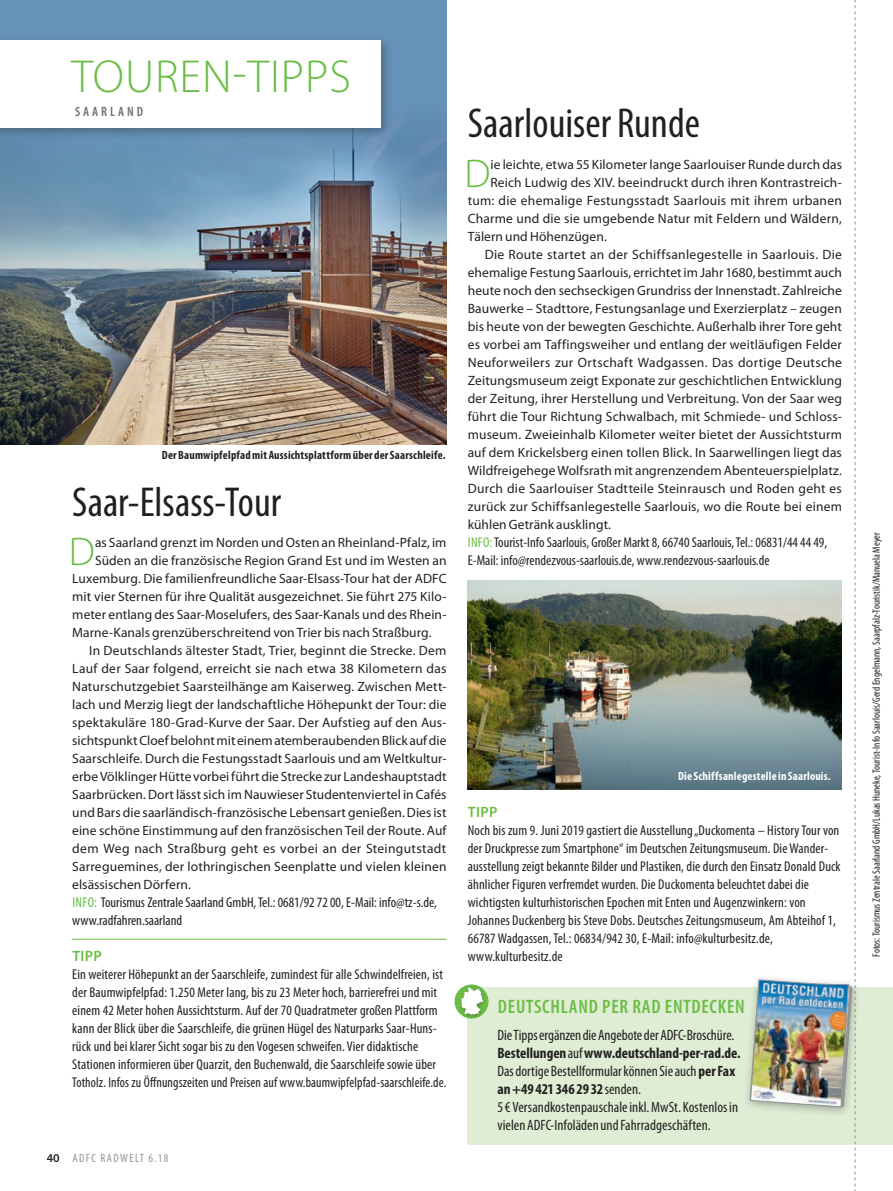
<style>
.page{position:relative;width:893px;height:1191px;background:#fff}
.page>*{position:absolute;margin:0;border:0;box-sizing:border-box;transform-origin:0 0}
.t1{font:300 46.5px "Myriad Pro";letter-spacing:.02em;color:#6cbd45}
.t2{font:condensed 42px "Myriad Pro";color:#231f20}
.t3{font:300 40.2px "Myriad Pro";color:#6cbd45}
.t4{font:600 condensed 19.5px "Myriad Pro";letter-spacing:.04em;color:#6cbd45}
.t5{font:condensed 15px/18px "Myriad Pro";color:#231f20}
.t6{font:600 15px "Myriad Pro";letter-spacing:.02em;color:#6cbd45}
.t7{font:condensed 14.25px/18px "Myriad Pro";letter-spacing:.01em;color:#231f20}
.t8{font:13.5px "Myriad Pro";letter-spacing:.01em;color:#231f20}
.t9{font:600 condensed 13.5px "Myriad Pro";letter-spacing:.22em;color:#6c6d70}
.t10{font:700 condensed 12px "Myriad Pro";letter-spacing:.015em;color:#231f20}
.t11{font:700 condensed 12px "Myriad Pro";letter-spacing:.015em;color:#fff}
.t12{font:condensed 12px "Myriad Pro";letter-spacing:.12em;color:#939598}
.t13{font:condensed 10.5px "Myriad Pro";color:#231f20}
.s1{color:#6cbd45}
.s2{font-weight:600;font-stretch:normal;color:#231f20}
.s3{font-weight:700}
</style>
<div class="page">
<div style="left:0;top:0;width:446px;height:189px;background:#6691b8"></div>
<img style="left:0;top:176px;width:446px;height:268px">
<div style="left:468px;top:987px;width:425px;height:157px;background:#deedd4"></div>
<svg style="left:454px;top:984px;width:35px;height:34px"></svg>
<div style="left:458px;top:984px;width:29px;height:35px;background:#231f20;opacity:.5"></div>
<img style="left:462px;top:987px;width:20px;height:27px">
<div style="left:742px;top:974px;width:119px;height:143px;background:#231f20;opacity:.4"></div>
<svg style="left:750px;top:0;width:106px;height:1191px"></svg>
<hr style="left:72px;top:939px;width:374px;height:1px;background:#6cbd45">
<img style="left:468px;top:581px;width:374px;height:208px">
<div style="left:0;top:35px;width:393px;height:105px;background:#231f20;opacity:.35"></div>
<div style="left:0;top:40px;width:381px;height:88px;background:#fff"></div>
<h1 class="t1" style="left:72px;top:48px;width:281px">TOUREN-TIPPS</h1>
<p class="t9" style="left:75px;top:103px;width:70px">SAARLAND</p>
<p class="t10" style="left:162px;top:448px;width:285px">Der Baumwipfelpfad mit Aussichtsplattform über der Saarschleife.</p>
<h2 class="t2" style="left:72px;top:477px;width:211px">Saar-Elsass-Tour</h2>
<h3 class="t3" style="left:69px;top:527px;width:28px">D</h3>
<p class="t8" style="left:95px;top:534px;width:353px">as Saarland grenzt im Norden und Osten an Rheinland-Pfalz, im</p>
<p class="t8" style="left:95px;top:552px;width:353px">Süden an die französische Region Grand Est und im Westen an</p>
<p class="t8" style="left:72px;top:570px;width:376px">Luxemburg. Die familienfreundliche Saar-Elsass-Tour hat der ADFC</p>
<p class="t8" style="left:72px;top:588px;width:376px">mit vier Sternen für ihre Qualität ausgezeichnet. Sie führt 275 Kilo-</p>
<p class="t8" style="left:72px;top:606px;width:376px">meter entlang des Saar-Moselufers, des Saar-Kanals und des Rhein-</p>
<p class="t8" style="left:72px;top:624px;width:361px">Marne-Kanals grenzüberschreitend von Trier bis nach Straßburg.</p>
<p class="t8" style="left:89px;top:642px;width:359px">In Deutschlands ältester Stadt, Trier, beginnt die Strecke. Dem</p>
<p class="t8" style="left:72px;top:660px;width:376px">Lauf der Saar folgend, erreicht sie nach etwa 38 Kilometern das</p>
<p class="t8" style="left:72px;top:678px;width:376px">Naturschutzgebiet Saarsteilhänge am Kaiserweg. Zwischen Mett-</p>
<p class="t8" style="left:72px;top:696px;width:376px">lach und Merzig liegt der landschaftliche Höhepunkt der Tour: die</p>
<p class="t8" style="left:72px;top:714px;width:376px">spektakuläre 180-Grad-Kurve der Saar. Der Aufstieg auf den Aus-</p>
<p class="t8" style="left:72px;top:732px;width:376px">sichtspunkt Cloef belohnt mit einem atemberaubenden Blick auf die</p>
<p class="t8" style="left:72px;top:750px;width:376px">Saarschleife. Durch die Festungsstadt Saarlouis und am Weltkultur-</p>
<p class="t8" style="left:72px;top:768px;width:376px">erbe Völklinger Hütte vorbei führt die Strecke zur Landeshauptstadt</p>
<p class="t8" style="left:72px;top:786px;width:376px">Saarbrücken. Dort lässt sich im Nauwieser Studentenviertel in Cafés</p>
<p class="t8" style="left:72px;top:804px;width:376px">und Bars die saarländisch-französische Lebensart genießen. Dies ist</p>
<p class="t8" style="left:72px;top:822px;width:376px">eine schöne Einstimmung auf den französischen Teil der Route. Auf</p>
<p class="t8" style="left:72px;top:840px;width:376px">dem Weg nach Straßburg geht es vorbei an der Steingutstadt</p>
<p class="t8" style="left:72px;top:858px;width:376px">Sarreguemines, der lothringischen Seenplatte und vielen kleinen</p>
<p class="t8" style="left:72px;top:876px;width:120px">elsässischen Dörfern.</p>
<p class="t7" style="left:72px;top:893px;width:366px"><span class="s1">INFO:</span> Tourismus Zentrale Saarland GmbH, Tel.: 0681/92 72 00, E-Mail: info@tz-s.de, www.radfahren.saarland</p>
<p class="t6" style="left:72px;top:946px;width:31px">TIPP</p>
<p class="t7" style="left:72px;top:965px;width:375px">Ein weiterer Höhepunkt an der Saarschleife, zumindest für alle Schwindelfreien, ist der Baumwipfelpfad: 1.250 Meter lang, bis zu 23 Meter hoch, barrierefrei und mit einem 42 Meter hohen Aussichtsturm. Auf der 70 Quadratmeter großen Plattform kann der Blick über die Saarschleife, die grünen Hügel des Naturparks Saar-Huns&shy;rück und bei klarer Sicht sogar bis zu den Vogesen schweifen. Vier didaktische Stationen informieren über Quarzit, den Buchenwald, die Saarschleife sowie über Totholz. Infos zu Öffnungszeiten und Preisen auf www.baumwipfelpfad-saarschleife.de.</p>
<p class="t12" style="left:47px;top:1150px;width:123px"><span class="s2">40</span> ADFC RADWELT 6.18</p>
<h2 class="t2" style="left:468px;top:98px;width:234px">Saarlouiser Runde</h2>
<h3 class="t3" style="left:464px;top:149px;width:28px">D</h3>
<p class="t8" style="left:490px;top:156px;width:353px">ie leichte, etwa 55 Kilometer lange Saarlouiser Runde durch das</p>
<p class="t8" style="left:490px;top:174px;width:353px">Reich Ludwig des XIV. beeindruckt durch ihren Kontrastreich-</p>
<p class="t8" style="left:468px;top:192px;width:376px">tum: die ehemalige Festungsstadt Saarlouis mit ihrem urbanen</p>
<p class="t8" style="left:468px;top:210px;width:376px">Charme und die sie umgebende Natur mit Feldern und Wäldern,</p>
<p class="t8" style="left:468px;top:228px;width:141px">Tälern und Höhenzügen.</p>
<p class="t8" style="left:485px;top:246px;width:359px">Die Route startet an der Schiffsanlegestelle in Saarlouis. Die</p>
<p class="t8" style="left:468px;top:264px;width:376px">ehemalige Festung Saarlouis, errichtet im Jahr 1680, bestimmt auch</p>
<p class="t8" style="left:468px;top:282px;width:376px">heute noch den sechseckigen Grundriss der Innenstadt. Zahlreiche</p>
<p class="t8" style="left:468px;top:300px;width:376px">Bauwerke – Stadttore, Festungsanlage und Exerzierplatz – zeugen</p>
<p class="t8" style="left:468px;top:318px;width:376px">bis heute von der bewegten Geschichte. Außerhalb ihrer Tore geht</p>
<p class="t8" style="left:468px;top:336px;width:376px">es vorbei am Taffingsweiher und entlang der weitläufigen Felder</p>
<p class="t8" style="left:468px;top:354px;width:376px">Neuforweilers zur Ortschaft Wadgassen. Das dortige Deutsche</p>
<p class="t8" style="left:468px;top:372px;width:376px">Zeitungsmuseum zeigt Exponate zur geschichtlichen Entwicklung</p>
<p class="t8" style="left:468px;top:390px;width:376px">der Zeitung, ihrer Herstellung und Verbreitung. Von der Saar weg</p>
<p class="t8" style="left:468px;top:408px;width:376px">führt die Tour Richtung Schwalbach, mit Schmiede- und Schloss-</p>
<p class="t8" style="left:468px;top:426px;width:376px">museum. Zweieinhalb Kilometer weiter bietet der Aussichtsturm</p>
<p class="t8" style="left:468px;top:444px;width:376px">auf dem Krickelsberg einen tollen Blick. In Saarwellingen liegt das</p>
<p class="t8" style="left:468px;top:462px;width:376px">Wildfreigehege Wolfsrath mit angrenzendem Abenteuerspielplatz.</p>
<p class="t8" style="left:468px;top:480px;width:376px">Durch die Saarlouiser Stadtteile Steinrausch und Roden geht es</p>
<p class="t8" style="left:468px;top:498px;width:376px">zurück zur Schiffsanlegestelle Saarlouis, wo die Route bei einem</p>
<p class="t8" style="left:468px;top:516px;width:145px">kühlen Getränk ausklingt.</p>
<p class="t7" style="left:468px;top:533px;width:361px"><span class="s1">INFO:</span> Tourist-Info Saarlouis, Großer Markt 8, 66740 Saarlouis, Tel.: 06831/44 44 49,<br>E-Mail: info@rendezvous-saarlouis.de, www.rendezvous-saarlouis.de</p>
<p class="t11" style="left:678px;top:769px;width:154px">Die Schiffsanlegestelle in Saarlouis.</p>
<p class="t6" style="left:468px;top:802px;width:31px">TIPP</p>
<p class="t7" style="left:468px;top:821px;width:374px">Noch bis zum 9. Juni 2019 gastiert die Ausstellung „Duckomenta – History Tour von der Druckpresse zum Smartphone“ im Deutschen Zeitungsmuseum. Die Wander&shy;ausstellung zeigt bekannte Bilder und Plastiken, die durch den Einsatz Donald Duck ähnlicher Figuren verfremdet wurden. Die Duckomenta beleuchtet dabei die wichtigsten kulturhistorischen Epochen mit Enten und Augenzwinkern: von Johannes Duckenberg bis Steve Dobs. Deutsches Zeitungsmuseum, Am Abteihof 1, 66787 Wadgassen, Tel.: 06834/942 30, E-Mail: info@kulturbesitz.de, www.kulturbesitz.de</p>
<h3 class="t4" style="left:498px;top:994px;width:248px">DEUTSCHLAND PER RAD ENTDECKEN</h3>
<p class="t5" style="left:497px;top:1026px;width:245px">Die Tipps ergänzen die Angebote der ADFC-Broschüre.<br><span class="s3">Bestellungen</span> auf <span class="s3">www.deutschland-per-rad.de.<br></span>Das dortige Bestellformular können Sie auch <span class="s3">per Fax an +49 421 346 29 32</span> senden.<br>5 € Versandkostenpauschale inkl. MwSt. Kostenlos in vielen ADFC-Infoläden und Fahrradgeschäften.</p>
<p class="t13" style="left:870px;top:956px;width:426px;rotate:-90deg">Fotos: Tourismus Zentrale Saarland GmbH/Lukas Huneke, Tourist-Info Saarlouis/Gerd Engelmann, Saarpfalz-Touristik/Manuela Meyer</p>
</div>
